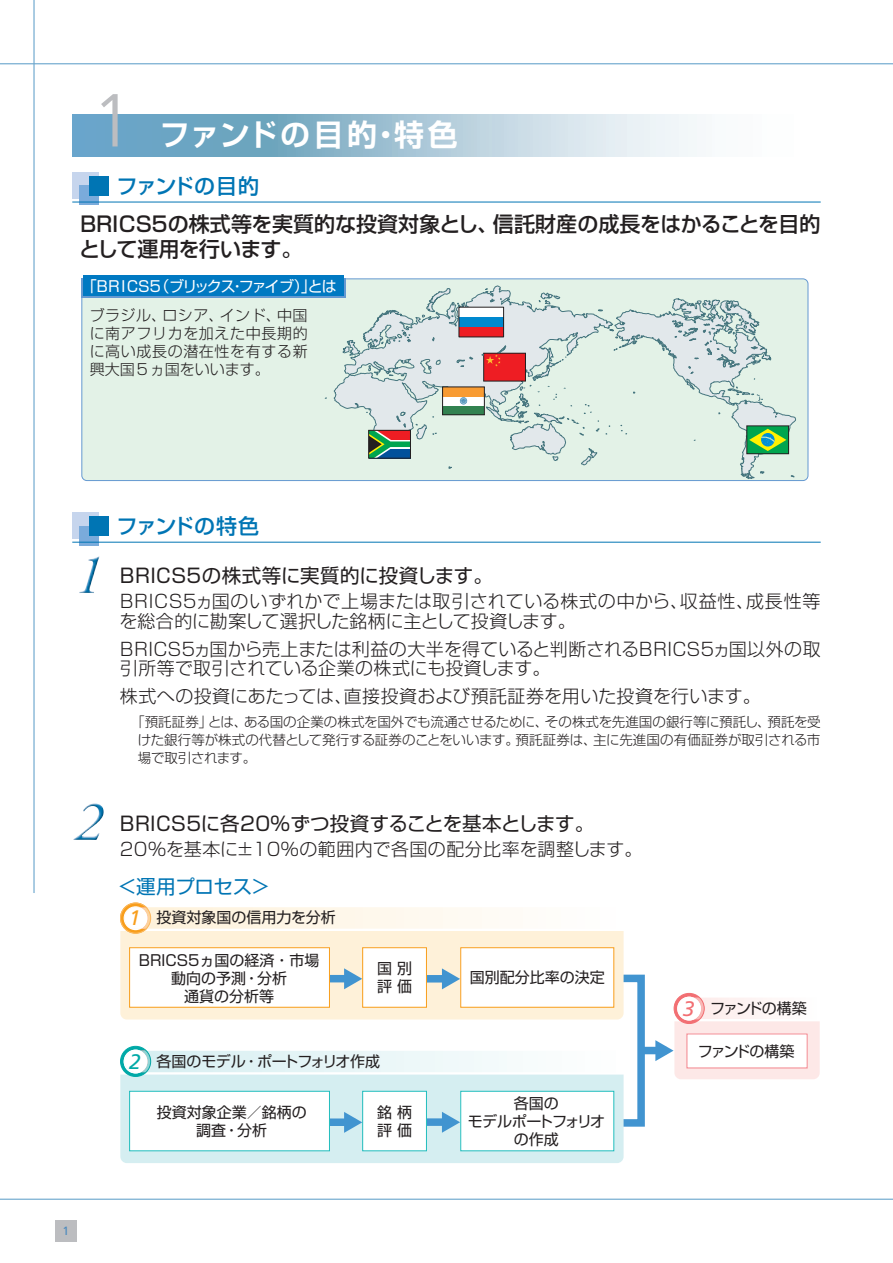
<style>
.page{position:relative;width:893px;height:1263px;background:#fff}
.page>*{position:absolute;margin:0;border:0;box-sizing:border-box;transform-origin:0 0}
.t1{font:300 75px "Frutiger";color:#bcbdc0}
.t2{font:30px "Shin Go Pro De Bold 90 pv RKSJ H";letter-spacing:.095em;color:#fff}
.t3{font:21px/25px "Shin Go Pro Medium 90 pv RKSJ H";letter-spacing:-.025em;color:#231f20}
.t4{font:21px "Shin Go Pro Medium 90 pv RKSJ H";letter-spacing:-.025em;color:#0075b4}
.t5{font:italic 21px "Frutiger";color:#f89e1c}
.t6{font:italic 21px "Frutiger";color:#00a9a7}
.t7{font:italic 21px "Frutiger";color:#f26f73}
.t8{font:19.5px "Shin Go Pro Regular 90 pv RKSJ H";letter-spacing:-.025em;color:#231f20}
.t9{font:19.5px "Shin Go Pro Regular 90 pv RKSJ H";letter-spacing:-.02em;color:#0075b4}
.t10{font:18px/19.2px "Shin Go Pro Light 90 pv RKSJ H";letter-spacing:.005em;color:#231f20}
.t11{font:18px "Shin Go Pro Light 90 pv RKSJ H";letter-spacing:.025em;color:#231f20}
.t12{font:15px/18px "Shin Go Pro Regular 90 pv RKSJ H";color:#231f20;text-align:center}
.t13{font:15px/18px "Shin Go Pro Light 90 pv RKSJ H";letter-spacing:.04em;color:#231f20;text-align:justify}
.t14{font:15px "Shin Go Pro Regular 90 pv RKSJ H";letter-spacing:-.12em;color:#fff}
.t15{font:15px/18px "Shin Go Pro Regular 90 pv RKSJ H";letter-spacing:-.02em;color:#231f20;text-align:center}
.t16{font:15px "Shin Go Pro Regular 90 pv RKSJ H";letter-spacing:-.025em;color:#231f20}
.t17{font:15px "Shin Go Pro Regular 90 pv RKSJ H";letter-spacing:-.085em;color:#231f20}
.t18{font:15px "Shin Go Pro Regular 90 pv RKSJ H";letter-spacing:-.09em;color:#231f20}
.t19{font:13.5px/18px "Shin Go Pro Light 90 pv RKSJ H";letter-spacing:-.015em;color:#231f20;text-align:justify}
.t20{font:12px "Frutiger";color:#4a89be}
</style>
<div class="page">
<img style="left:73px;top:803px;width:31px;height:37px">
<hr style="left:0;top:63px;width:893px;height:1px;background:#69a5cc">
<hr style="left:33px;top:0;width:2px;height:893px;background:#69a5cc">
<hr style="left:0;top:1198px;width:893px;height:2px;background:#69a5cc">
<img style="left:79px;top:556px;width:20px;height:37px">
<div style="left:55px;top:1220px;width:22px;height:22px;background:#bcbdc0"></div>
<div style="left:72px;top:512px;width:27px;height:27px;background:#c6d5ed"></div>
<div style="left:79px;top:526px;width:20px;height:19px;background:#7aabdb"></div>
<div style="left:89px;top:516px;width:20px;height:20px;background:#0075b4"></div>
<hr style="left:72px;top:542px;width:749px;height:1px;background:#0075b4">
<div style="left:72px;top:172px;width:27px;height:27px;background:#c6d5ed"></div>
<div style="left:79px;top:185px;width:20px;height:20px;background:#7aabdb"></div>
<div style="left:89px;top:176px;width:20px;height:19px;background:#0075b4"></div>
<hr style="left:72px;top:202px;width:749px;height:1px;background:#0075b4">
<svg style="left:72px;top:115px;width:625px;height:42px;background:#a1c4d6"></svg>
<div style="left:565px;top:975px;width:80px;height:152px;border:8px solid #4194d0"></div>
<div style="left:642px;top:1047px;width:24px;height:7px;background:#4194d0"></div>
<svg style="left:120px;top:902px;width:504px;height:117px"></svg>
<div style="left:120px;top:903px;width:31px;height:30px;border:1px solid #fcba61;border-radius:50%"></div>
<svg style="left:120px;top:1046px;width:504px;height:117px"></svg>
<div style="left:120px;top:1046px;width:31px;height:31px;border:1px solid #00a9a7;border-radius:50%"></div>
<svg style="left:655px;top:993px;width:165px;height:86px"></svg>
<div style="left:674px;top:993px;width:30px;height:31px;border:1px solid #f26f73;border-radius:50%"></div>
<div style="left:82px;top:279px;width:726px;height:201px;background:#e3f2e7;border-radius:5px"></div>
<div style="left:82px;top:279px;width:726px;height:202px;border:1px solid #6599d1;border-radius:5px"></div>
<div style="left:82px;top:278px;width:264px;height:19px;background:#6599d1"></div>
<div style="left:83px;top:275px;width:261px;height:21px;background:#0079c2"></div>
<svg style="left:333px;top:286px;width:168px;height:127px"></svg>
<svg style="left:355px;top:403px;width:4px;height:4px"></svg>
<svg style="left:367px;top:288px;width:429px;height:191px"></svg>
<h1 class="t1" style="left:92px;top:90px;width:43px">1</h1>
<h2 class="t2" style="left:160px;top:124px;width:300px">ファンドの目的・特色</h2>
<p class="t4" style="left:117px;top:178px;width:144px">ファンドの目的</p>
<p class="t3" style="left:78px;top:214px;width:744px">ＢＲＩＣＳ５の株式等を実質的な投資対象とし、信託財産の成長をはかることを目的として運用を行います。</p>
<p class="t14" style="left:82px;top:280px;width:257px">「ＢＲIＣＳ５（ブリックス・ファイブ）」とは</p>
<p class="t13" style="left:90px;top:308px;width:219px">ブラジル、ロシア、インド、中国に南アフリカを加えた中長期的に高い成長の潜在性を有する新興大国５ヵ国をいいます。</p>
<p class="t20" style="left:62px;top:1226px;width:8px">1</p>
<p class="t4" style="left:117px;top:518px;width:144px">ファンドの特色</p>
<p class="t8" style="left:118px;top:568px;width:377px">ＢＲＩＣＳ５の株式等に実質的に投資します。</p>
<p class="t10" style="left:118px;top:594px;width:704px">ＢＲＩＣＳ５ヵ国のいずれかで上場または取引されている株式の中から、収益性、成長性等を総合的に勘案して選択した銘柄に主として投資します。</p>
<p class="t10" style="left:118px;top:642px;width:704px">ＢＲＩＣＳ５ヵ国から売上または利益の大半を得ていると判断されるＢＲＩＣＳ５ヵ国以外の取引所等で取引されている企業の株式にも投資します。</p>
<p class="t10" style="left:120px;top:689px;width:642px">株式への投資にあたっては、直接投資および預託証券を用いた投資を行います。</p>
<p class="t19" style="left:138px;top:715px;width:685px;text-indent:-7px">「預託証券」とは、ある国の企業の株式を国外でも流通させるために、その株式を先進国の銀行等に預託し、預託を受けた銀行等が株式の代替として発行する証券のことをいいます。預託証券は、主に先進国の有価証券が取引される市場で取引されます。</p>
<p class="t8" style="left:117px;top:816px;width:478px">ＢＲＩＣＳ５に各20％ずつ投資することを基本とします。</p>
<p class="t11" style="left:120px;top:842px;width:524px">20％を基本に±10％の範囲内で各国の配分比率を調整します。</p>
<p class="t9" style="left:118px;top:879px;width:154px">＜運用プロセス＞</p>
<p class="t5" style="left:129px;top:909px;width:13px">1</p>
<p class="t12" style="left:157px;top:910px;width:181px">投資対象国の信用力を分析</p>
<p class="t12" style="left:139px;top:953px;width:182px">BRICS5ヵ国の経済・市場動向の予測・分析<br>通貨の分析等</p>
<p class="t12" style="left:377px;top:961px;width:36px;text-align:left">国 別評 価</p>
<p class="t12" style="left:470px;top:971px;width:136px">国別配分比率の決定</p>
<p class="t6" style="left:129px;top:1053px;width:13px">2</p>
<p class="t16" style="left:157px;top:1055px;width:225px">各国のモデル・ポートフォリオ作成</p>
<p class="t12" style="left:157px;top:1105px;width:151px">投資対象企業／銘柄の調査・分析</p>
<p class="t12" style="left:377px;top:1105px;width:36px;text-align:left">銘 柄評 価</p>
<p class="t15" style="left:468px;top:1096px;width:139px">各国の<br>モデルポートフォリオの作成</p>
<p class="t7" style="left:683px;top:1000px;width:13px">3</p>
<p class="t18" style="left:710px;top:1002px;width:98px">ファンドの構築</p>
<p class="t17" style="left:698px;top:1045px;width:98px">ファンドの構築</p>
</div>
